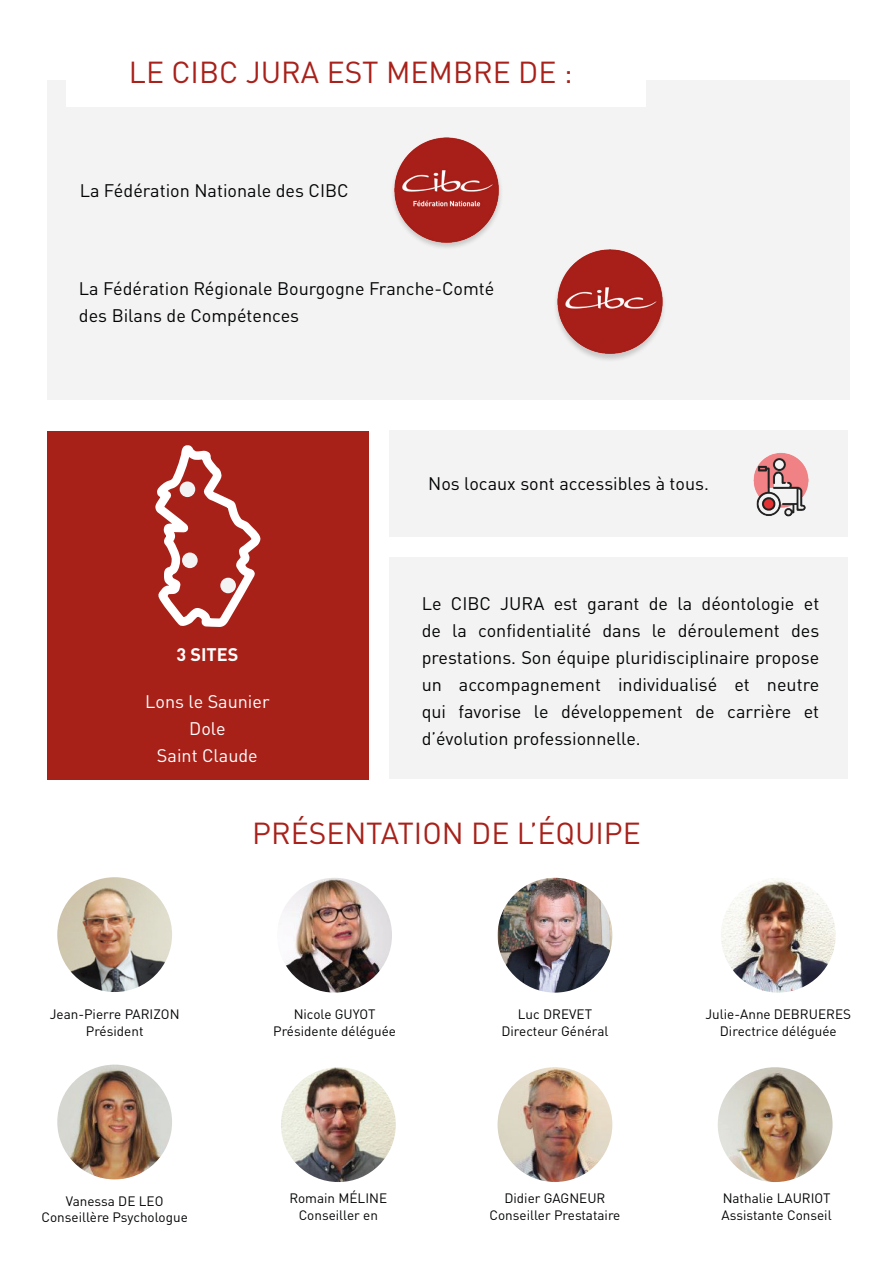
<style>
.page{position:relative;width:893px;height:1263px;background:#fff}
.page>*{position:absolute;margin:0;border:0;box-sizing:border-box;transform-origin:0 0}
.t1{font:30px "DIN Pro";color:#a8211a}
.t2{font:18px/27px "DIN Pro";color:#020304;text-align:justify}
.t3{font:18px "DIN Pro";color:#fff}
.t4{font:700 18px "DIN Pro";color:#fff}
.t5{font:13.5px "DIN Pro";color:#020304}
</style>
<div class="page">
<div style="left:47px;top:80px;width:802px;height:320px;background:#f3f3f3"></div>
<img style="left:393px;top:137px;width:108px;height:111px">
<div style="left:67px;top:40px;width:579px;height:67px;background:#fff"></div>
<div style="left:389px;top:557px;width:459px;height:221px;background:#f3f3f3"></div>
<div style="left:47px;top:431px;width:322px;height:349px;background:#a82119"></div>
<svg style="left:155px;top:445px;width:106px;height:182px"></svg>
<div style="left:182px;top:552px;width:16px;height:16px;background:#f3f3f3;border-radius:50%"></div>
<div style="left:220px;top:578px;width:16px;height:15px;background:#f3f3f3;border-radius:50%"></div>
<div style="left:389px;top:430px;width:458px;height:106px;background:#f3f3f3"></div>
<img style="left:753px;top:453px;width:56px;height:64px">
<div style="left:180px;top:481px;width:15px;height:16px;background:#f3f3f3;border-radius:50%"></div>
<img style="left:556px;top:249px;width:108px;height:111px">
<img style="left:57px;top:877px;width:115px;height:115px;border-radius:57px">
<img style="left:277px;top:878px;width:115px;height:114px;border-radius:57px">
<img style="left:57px;top:1064px;width:115px;height:115px;border-radius:57px">
<img style="left:721px;top:878px;width:115px;height:114px;border-radius:57px">
<img style="left:498px;top:1067px;width:114px;height:115px;border-radius:57px">
<img style="left:718px;top:1067px;width:114px;height:115px;border-radius:57px">
<img style="left:281px;top:1067px;width:115px;height:115px;border-radius:57px">
<img style="left:498px;top:878px;width:114px;height:114px;border-radius:57px">
<p class="t1" style="left:129px;top:49px;width:445px">LE CIBC JURA EST MEMBRE DE :</p>
<p class="t2" style="left:80px;top:175px;width:270px">La Fédération Nationale des CIBC</p>
<p class="t2" style="left:79px;top:273px;width:417px">La Fédération Régionale Bourgogne Franche-Comté</p>
<p class="t2" style="left:79px;top:300px;width:222px">des Bilans de Compétences</p>
<p class="t4" style="left:176px;top:640px;width:63px">3 SITES</p>
<p class="t3" style="left:145px;top:687px;width:126px">Lons le Saunier</p>
<p class="t3" style="left:189px;top:714px;width:38px">Dole</p>
<p class="t3" style="left:157px;top:741px;width:102px">Saint Claude</p>
<p class="t2" style="left:428px;top:468px;width:282px">Nos locaux sont accessibles à tous.</p>
<p class="t2" style="left:422px;top:588px;width:399px">Le CIBC JURA est garant de la déontologie et de la confidentialité dans le déroulement des prestations. Son équipe pluridisciplinaire propose un accompagnement individualisé et neutre qui favorise le développement de carrière et d’évolution professionnelle.</p>
<p class="t5" style="left:50px;top:1004px;width:131px">Jean-Pierre PARIZON</p>
<p class="t5" style="left:86px;top:1020px;width:59px">Président</p>
<p class="t5" style="left:66px;top:1190px;width:99px">Vanessa DE LEO</p>
<p class="t5" style="left:41px;top:1207px;width:148px">Conseillère Psychologue</p>
<p class="t1" style="left:252px;top:810px;width:390px">PRÉSENTATION DE L’ÉQUIPE</p>
<p class="t5" style="left:294px;top:1004px;width:83px">Nicole GUYOT</p>
<p class="t5" style="left:273px;top:1020px;width:124px">Présidente déléguée</p>
<p class="t5" style="left:518px;top:1004px;width:76px">Luc DREVET</p>
<p class="t5" style="left:501px;top:1020px;width:109px">Directeur Général</p>
<p class="t5" style="left:705px;top:1004px;width:147px">Julie-Anne DEBRUERES</p>
<p class="t5" style="left:720px;top:1020px;width:118px">Directrice déléguée</p>
<p class="t5" style="left:290px;top:1188px;width:99px">Romain MÉLINE</p>
<p class="t5" style="left:299px;top:1204px;width:81px">Conseiller en</p>
<p class="t5" style="left:504px;top:1188px;width:103px">Didier GAGNEUR</p>
<p class="t5" style="left:489px;top:1204px;width:132px">Conseiller Prestataire</p>
<p class="t5" style="left:723px;top:1188px;width:109px">Nathalie LAURIOT</p>
<p class="t5" style="left:721px;top:1204px;width:112px">Assistante Conseil</p>
</div>
